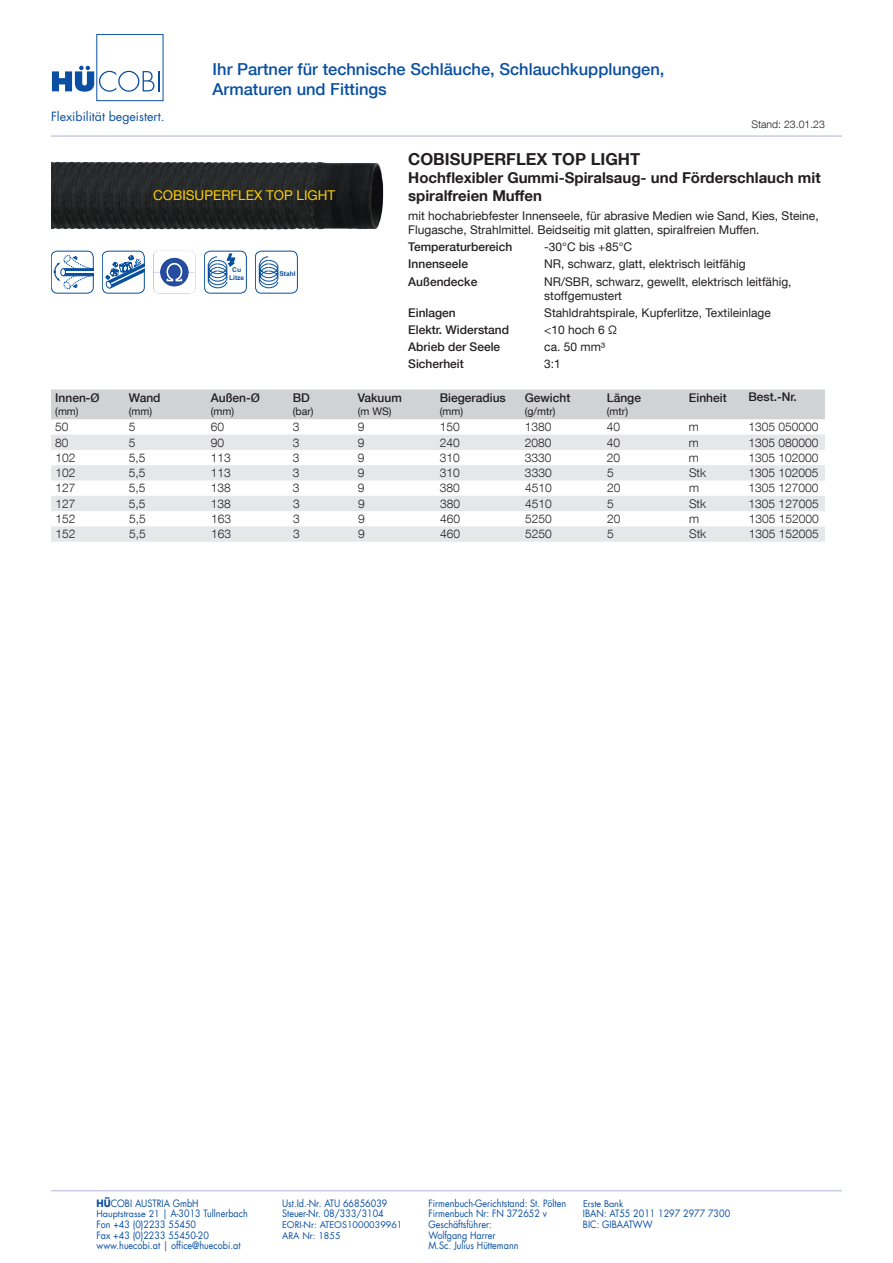
<style>
.page{position:relative;width:893px;height:1263px;background:#fff}
.page>*{position:absolute;margin:0;border:0;box-sizing:border-box;transform-origin:0 0}
.t1{font:500 16.5px/19.8px "Helvetica Neue LT Com";color:#0a4fa2}
.t2{font:700 16.5px "Helvetica Neue LT Com";color:#231f20}
.t3{font:700 15px/18px "Helvetica Neue LT Com";color:#231f20}
.t4{font:13.5px "Helvetica Neue LT Com";color:#fecf07}
.t5{font:12.3px "Futura LT";color:#0a4fa2}
.t6{font:12px/14.4px "Helvetica Neue LT Com";color:#231f20}
.t7{font:300 12px "Helvetica Neue LT Com";color:#231f20}
.t8{font:500 12px "Helvetica Neue LT Com";color:#231f20}
.t9{font:10.5px "Helvetica Neue LT Com";color:#231f20}
.t10{font:300 10.5px "Helvetica Neue LT Com";color:#231f20}
.t11{font:9.9px "Futura LT";color:#0a4fa2;scale:.91 1}
.t12{font:9px "Futura LT";color:#0a4fa2}
.t13{font:700 6.6px/7.9px "Arial";color:#08509e;text-align:center}
.s1{font-weight:700}
.s2{font-size:9px}
</style>
<div class="page">
<hr style="left:51px;top:1190px;width:791px;height:1px;background:#c7cbe6">
<div style="left:96px;top:34px;width:67px;height:67px;border:1px solid #0a4fa2"></div>
<svg style="left:52px;top:66px;width:108px;height:26px"></svg>
<hr style="left:51px;top:135px;width:791px;height:2px;background:#c7cbe6">
<div style="left:51px;top:389px;width:774px;height:30px;background:#d1d2d4"></div>
<svg style="left:51px;top:435px;width:774px;height:107px;fill:#e6e7e9"></svg>
<div style="left:51px;top:251px;width:43px;height:42px;border:1px solid #08509e;border-radius:6px"></div>
<svg style="left:54px;top:255px;width:40px;height:34px"></svg>
<img style="left:51px;top:162px;width:333px;height:68px">
<div style="left:102px;top:251px;width:43px;height:42px;border:1px solid #08509e;border-radius:6px"></div>
<svg style="left:105px;top:255px;width:40px;height:35px"></svg>
<img style="left:153px;top:251px;width:43px;height:42px">
<div style="left:204px;top:251px;width:43px;height:42px;border:1px solid #08509e;border-radius:6px"></div>
<svg style="left:208px;top:253px;width:28px;height:35px"></svg>
<div style="left:255px;top:251px;width:43px;height:42px;border:1px solid #08509e;border-radius:6px"></div>
<svg style="left:259px;top:256px;width:20px;height:32px"></svg>
<p class="t5" style="left:51px;top:108px;width:115px">Flexibilität begeistert.</p>
<h1 class="t1" style="left:213px;top:59px;width:453px">Ihr Partner für technische Schläuche, Schlauchkupplungen,<br>Armaturen und Fittings</h1>
<p class="t10" style="left:751px;top:118px;width:75px">Stand: 23.01.23</p>
<p class="t8" style="left:55px;top:391px;width:46px">Innen-Ø</p>
<p class="t9" style="left:55px;top:405px;width:25px">(mm)</p>
<h3 class="t4" style="left:153px;top:187px;width:184px">COBISUPERFLEX TOP LIGHT</h3>
<p class="t8" style="left:129px;top:391px;width:33px">Wand</p>
<p class="t9" style="left:129px;top:405px;width:25px">(mm)</p>
<p class="t13" style="left:229px;top:266px;width:17px">Cu<br>Litze</p>
<p class="t13" style="left:279px;top:269px;width:18px">Stahl</p>
<p class="t8" style="left:211px;top:391px;width:51px">Außen-Ø</p>
<p class="t9" style="left:211px;top:405px;width:25px">(mm)</p>
<p class="t8" style="left:293px;top:391px;width:19px">BD</p>
<p class="t9" style="left:293px;top:405px;width:22px">(bar)</p>
<h1 class="t2" style="left:408px;top:149px;width:233px">COBISUPERFLEX TOP LIGHT</h1>
<h2 class="t3" style="left:408px;top:168px;width:414px">Hochflexibler Gummi-Spiralsaug- und Förderschlauch mit spiralfreien Muffen</h2>
<p class="t6" style="left:408px;top:208px;width:412px">mit hochabriebfester Innenseele, für abrasive Medien wie Sand, Kies, Steine,<br>Flugasche, Strahlmittel. Beidseitig mit glatten, spiralfreien Muffen.</p>
<p class="t8" style="left:408px;top:240px;width:106px">Temperaturbereich</p>
<p class="t6" style="left:544px;top:240px;width:89px">-30°C bis +85°C</p>
<p class="t8" style="left:408px;top:257px;width:61px">Innenseele</p>
<p class="t6" style="left:544px;top:257px;width:203px">NR, schwarz, glatt, elektrisch leitfähig</p>
<p class="t8" style="left:408px;top:274px;width:71px">Außendecke</p>
<p class="t6" style="left:544px;top:274px;width:249px">NR/SBR, schwarz, gewellt, elektrisch leitfähig, stoffgemustert</p>
<p class="t8" style="left:408px;top:306px;width:49px">Einlagen</p>
<p class="t6" style="left:544px;top:305px;width:228px">Stahldrahtspirale, Kupferlitze, Textileinlage</p>
<p class="t8" style="left:408px;top:323px;width:102px">Elektr. Widerstand</p>
<p class="t6" style="left:544px;top:322px;width:74px">&lt;10 hoch 6 Ω</p>
<p class="t8" style="left:408px;top:340px;width:94px">Abrieb der Seele</p>
<p class="t6" style="left:544px;top:339px;width:62px">ca. 50 mm³</p>
<p class="t8" style="left:408px;top:357px;width:57px">Sicherheit</p>
<p class="t6" style="left:544px;top:356px;width:18px">3:1</p>
<p class="t8" style="left:358px;top:391px;width:46px">Vakuum</p>
<p class="t9" style="left:358px;top:405px;width:35px">(m WS)</p>
<p class="t8" style="left:440px;top:391px;width:68px">Biegeradius</p>
<p class="t9" style="left:440px;top:405px;width:25px">(mm)</p>
<p class="t8" style="left:525px;top:391px;width:47px">Gewicht</p>
<p class="t9" style="left:525px;top:405px;width:32px">(g/mtr)</p>
<p class="t8" style="left:607px;top:391px;width:36px">Länge</p>
<p class="t9" style="left:607px;top:405px;width:23px">(mtr)</p>
<p class="t8" style="left:689px;top:390px;width:39px">Einheit</p>
<p class="t8" style="left:748px;top:390px;width:50px">Best.-Nr.</p>
<p class="t7" style="left:55px;top:420px;width:15px">50</p>
<p class="t7" style="left:129px;top:420px;width:8px">5</p>
<p class="t7" style="left:211px;top:420px;width:15px">60</p>
<p class="t7" style="left:293px;top:420px;width:8px">3</p>
<p class="t7" style="left:358px;top:420px;width:8px">9</p>
<p class="t7" style="left:440px;top:420px;width:22px">150</p>
<p class="t7" style="left:525px;top:420px;width:28px">1380</p>
<p class="t7" style="left:607px;top:420px;width:15px">40</p>
<p class="t7" style="left:689px;top:420px;width:11px">m</p>
<p class="t7" style="left:748px;top:420px;width:72px">1305 050000</p>
<p class="t7" style="left:55px;top:435px;width:15px">80</p>
<p class="t7" style="left:129px;top:435px;width:8px">5</p>
<p class="t7" style="left:211px;top:435px;width:15px">90</p>
<p class="t7" style="left:293px;top:435px;width:8px">3</p>
<p class="t7" style="left:358px;top:435px;width:8px">9</p>
<p class="t7" style="left:440px;top:435px;width:22px">240</p>
<p class="t7" style="left:525px;top:435px;width:28px">2080</p>
<p class="t7" style="left:607px;top:435px;width:15px">40</p>
<p class="t7" style="left:689px;top:435px;width:11px">m</p>
<p class="t7" style="left:748px;top:435px;width:72px">1305 080000</p>
<p class="t7" style="left:55px;top:450px;width:22px">102</p>
<p class="t7" style="left:129px;top:450px;width:18px">5,5</p>
<p class="t7" style="left:211px;top:450px;width:22px">113</p>
<p class="t7" style="left:293px;top:450px;width:8px">3</p>
<p class="t7" style="left:358px;top:450px;width:8px">9</p>
<p class="t7" style="left:440px;top:450px;width:22px">310</p>
<p class="t7" style="left:525px;top:450px;width:28px">3330</p>
<p class="t7" style="left:607px;top:450px;width:15px">20</p>
<p class="t7" style="left:689px;top:450px;width:11px">m</p>
<p class="t7" style="left:748px;top:450px;width:72px">1305 102000</p>
<p class="t7" style="left:55px;top:465px;width:22px">102</p>
<p class="t7" style="left:129px;top:465px;width:18px">5,5</p>
<p class="t7" style="left:211px;top:465px;width:22px">113</p>
<p class="t7" style="left:293px;top:465px;width:8px">3</p>
<p class="t7" style="left:358px;top:465px;width:8px">9</p>
<p class="t7" style="left:440px;top:465px;width:22px">310</p>
<p class="t7" style="left:525px;top:465px;width:28px">3330</p>
<p class="t7" style="left:607px;top:465px;width:8px">5</p>
<p class="t7" style="left:689px;top:465px;width:19px">Stk</p>
<p class="t7" style="left:748px;top:465px;width:72px">1305 102005</p>
<p class="t7" style="left:55px;top:481px;width:22px">127</p>
<p class="t7" style="left:129px;top:481px;width:18px">5,5</p>
<p class="t7" style="left:211px;top:481px;width:22px">138</p>
<p class="t7" style="left:293px;top:481px;width:8px">3</p>
<p class="t7" style="left:358px;top:481px;width:8px">9</p>
<p class="t7" style="left:440px;top:481px;width:22px">380</p>
<p class="t7" style="left:525px;top:481px;width:28px">4510</p>
<p class="t7" style="left:607px;top:481px;width:15px">20</p>
<p class="t7" style="left:689px;top:481px;width:11px">m</p>
<p class="t7" style="left:749px;top:481px;width:72px">1305 127000</p>
<p class="t7" style="left:55px;top:496px;width:22px">127</p>
<p class="t7" style="left:129px;top:496px;width:18px">5,5</p>
<p class="t7" style="left:211px;top:496px;width:22px">138</p>
<p class="t7" style="left:293px;top:496px;width:8px">3</p>
<p class="t7" style="left:358px;top:496px;width:8px">9</p>
<p class="t7" style="left:440px;top:496px;width:22px">380</p>
<p class="t7" style="left:525px;top:496px;width:28px">4510</p>
<p class="t7" style="left:607px;top:496px;width:8px">5</p>
<p class="t7" style="left:689px;top:496px;width:19px">Stk</p>
<p class="t7" style="left:749px;top:496px;width:72px">1305 127005</p>
<p class="t7" style="left:55px;top:511px;width:22px">152</p>
<p class="t7" style="left:129px;top:511px;width:18px">5,5</p>
<p class="t7" style="left:211px;top:511px;width:22px">163</p>
<p class="t7" style="left:293px;top:511px;width:8px">3</p>
<p class="t7" style="left:358px;top:511px;width:8px">9</p>
<p class="t7" style="left:440px;top:511px;width:22px">460</p>
<p class="t7" style="left:525px;top:511px;width:28px">5250</p>
<p class="t7" style="left:607px;top:511px;width:15px">20</p>
<p class="t7" style="left:689px;top:511px;width:11px">m</p>
<p class="t7" style="left:749px;top:511px;width:72px">1305 152000</p>
<p class="t7" style="left:56px;top:527px;width:22px">152</p>
<p class="t7" style="left:129px;top:527px;width:18px">5,5</p>
<p class="t7" style="left:211px;top:527px;width:22px">163</p>
<p class="t7" style="left:293px;top:527px;width:8px">3</p>
<p class="t7" style="left:358px;top:527px;width:8px">9</p>
<p class="t7" style="left:440px;top:527px;width:22px">460</p>
<p class="t7" style="left:525px;top:527px;width:28px">5250</p>
<p class="t7" style="left:607px;top:527px;width:8px">5</p>
<p class="t7" style="left:689px;top:527px;width:19px">Stk</p>
<p class="t7" style="left:749px;top:527px;width:72px">1305 152005</p>
<p class="t11" style="left:97px;top:1197px;width:114px"><span class="s1">HÜ</span>COBI AUSTRIA GmbH</p>
<p class="t11" style="left:282px;top:1197px;width:117px">Ust.Id.-Nr. ATU 66856039</p>
<p class="t11" style="left:428px;top:1197px;width:153px">Firmenbuch-Gerichtstand: St. Pölten</p>
<p class="t12" style="left:583px;top:1197px;width:42px">Erste Bank</p>
<p class="t11" style="left:97px;top:1207px;width:168px"><span class="s2">Hauptstrasse 21</span> | A-3013 Tullnerbach</p>
<p class="t11" style="left:282px;top:1207px;width:113px">Steuer-Nr. 08/333/3104</p>
<p class="t11" style="left:428px;top:1207px;width:132px">Firmenbuch Nr: FN 372652 v</p>
<p class="t11" style="left:583px;top:1207px;width:163px">IBAN: AT55 2011 1297 2977 7300</p>
<p class="t11" style="left:97px;top:1218px;width:111px">Fon +43 (0)2233 55450</p>
<p class="t12" style="left:282px;top:1219px;width:122px">EORI-Nr: ATEOS1000039961</p>
<p class="t11" style="left:428px;top:1218px;width:71px">Geschäftsführer:</p>
<p class="t11" style="left:583px;top:1218px;width:78px">BIC: GIBAATWW</p>
<p class="t11" style="left:97px;top:1228px;width:125px">Fax +43 (0)2233 55450-20</p>
<p class="t12" style="left:282px;top:1229px;width:60px">ARA Nr: 1855</p>
<p class="t11" style="left:428px;top:1228px;width:75px">Wolfgang Harrer</p>
<p class="t11" style="left:97px;top:1239px;width:160px">www.huecobi.at | office@huecobi.at</p>
<p class="t11" style="left:428px;top:1239px;width:101px">M.Sc. Julius Hüttemann</p>
</div>
